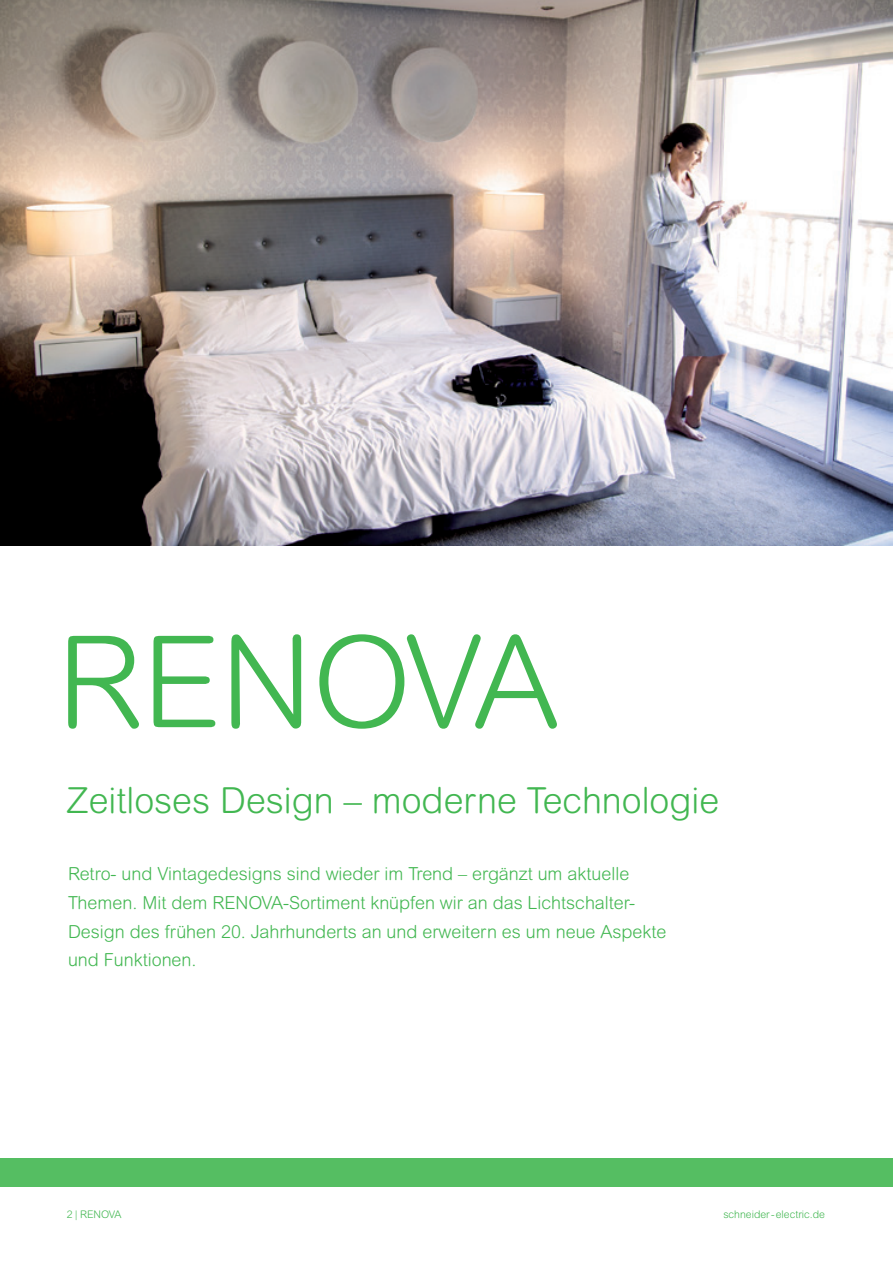
<style>
.page{position:relative;width:893px;height:1263px;background:#fff}
.page>*{position:absolute;margin:0;border:0;box-sizing:border-box;transform-origin:0 0}
.t1{font:300 127.5px "Arial Rounded MT Std";color:#42b751}
.t2{font:300 36px "Arial Rounded MT Std";color:#42b751}
.t3{font:300 18px/28.7px "Arial Rounded MT Std";color:#42b751}
.t4{font:300 10.5px "Arial Rounded MT Std";color:#42b751}
</style>
<div class="page">
<div style="left:0;top:1158px;width:893px;height:28px;background:#55be62"></div>
<img style="left:0;top:0;width:893px;height:545px">
<p class="t1" style="left:57px;top:609px;width:503px">RENOVA</p>
<p class="t2" style="left:67px;top:780px;width:654px">Zeitloses Design – moderne Technologie</p>
<p class="t3" style="left:68px;top:860px;width:600px">Retro- und Vintagedesigns sind wieder im Trend – ergänzt um aktuelle Themen. Mit dem RENOVA-Sortiment knüpfen wir an das Lichtschalter-Design des frühen 20. Jahrhunderts an und erweitern es um neue Aspekte und Funktionen.</p>
<p class="t4" style="left:67px;top:1208px;width:56px">2 | RENOVA</p>
<p class="t4" style="left:723px;top:1208px;width:103px">schneider - electric.de</p>
</div>
